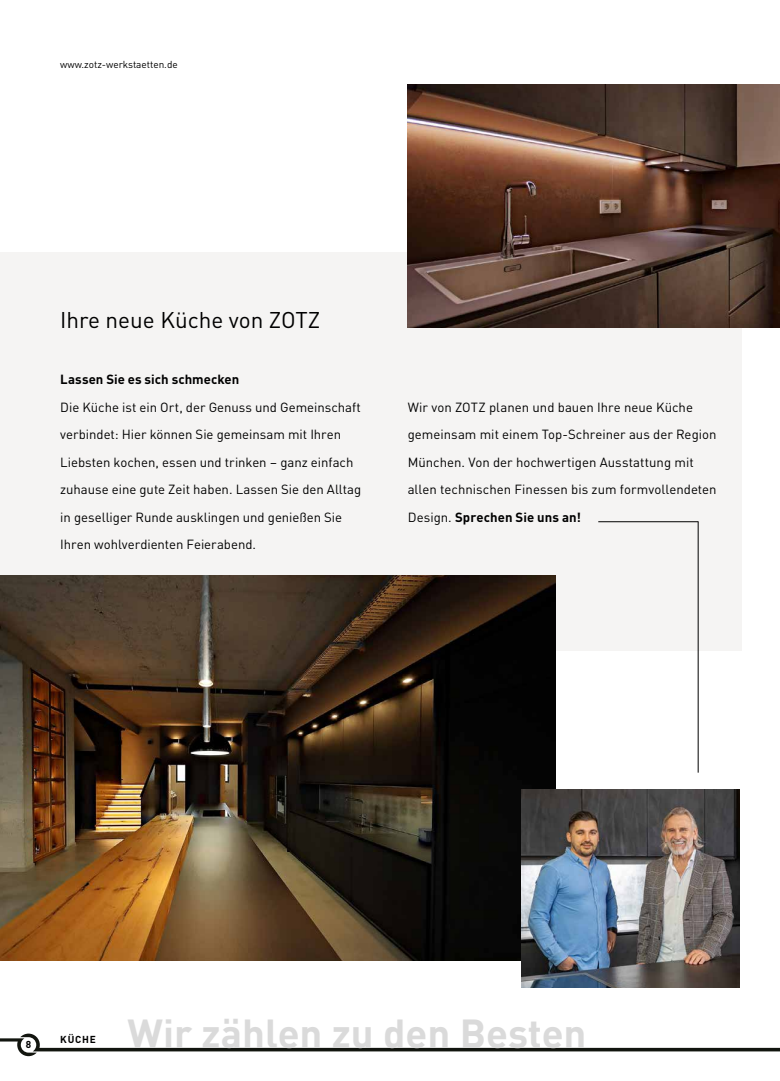
<style>
.page{position:relative;width:780px;height:1081px;background:#fff}
.page>*{position:absolute;margin:0;border:0;box-sizing:border-box;transform-origin:0 0}
.t1{font:700 40px "FFDIN";color:#dadada}
.t2{font:22.5px "FFDIN";color:#000}
.t3{font:13.12px/27.5px "FFDIN";color:#000}
.t4{font:700 13.12px "FFDIN";letter-spacing:.005em;color:#000}
.t5{font:10px "FFDIN";color:#000}
.t6{font:700 10px "FFDIN";letter-spacing:.08em;color:#000}
.s1{font-weight:700}
</style>
<div class="page">
<div style="left:0;top:252px;width:741px;height:399px;background:#f5f4f3"></div>
<img style="left:407px;top:85px;width:373px;height:243px">
<img style="left:0;top:575px;width:555px;height:385px">
<img style="left:521px;top:789px;width:218px;height:199px">
<svg style="left:0;top:1033px;width:780px;height:23px"></svg>
<hr style="left:598px;top:521px;width:100px;height:1px;background:#000">
<hr style="left:698px;top:521px;width:1px;height:251px;background:#000">
<p class="t5" style="left:60px;top:57px;width:119px">www.zotz-werkstaetten.de</p>
<h2 class="t2" style="left:60px;top:302px;width:261px">Ihre neue Küche von ZOTZ</h2>
<p class="t4" style="left:60px;top:369px;width:180px">Lassen Sie es sich schmecken</p>
<p class="t3" style="left:60px;top:392px;width:302px">Die Küche ist ein Ort, der Genuss und Gemeinschaft verbindet: Hier können Sie gemeinsam mit Ihren Liebsten kochen, essen und trinken – ganz einfach zuhause eine gute Zeit haben. Lassen Sie den Alltag in geselliger Runde ausklingen und genießen Sie Ihren wohlverdienten Feierabend.</p>
<p class="t3" style="left:407px;top:392px;width:310px">Wir von ZOTZ planen und bauen Ihre neue Küche gemeinsam mit einem Top-Schreiner aus der Region München. Von der hochwertigen Ausstattung mit allen technischen Finessen bis zum formvollendeten Design. <span class="s1">Sprechen Sie uns an!</span></p>
<p class="t6" style="left:26px;top:1037px;width:7px">8</p>
<p class="t6" style="left:60px;top:1031px;width:37px">KÜCHE</p>
<h1 class="t1" style="left:128px;top:1002px;width:460px">Wir zählen zu den Besten</h1>
</div>
